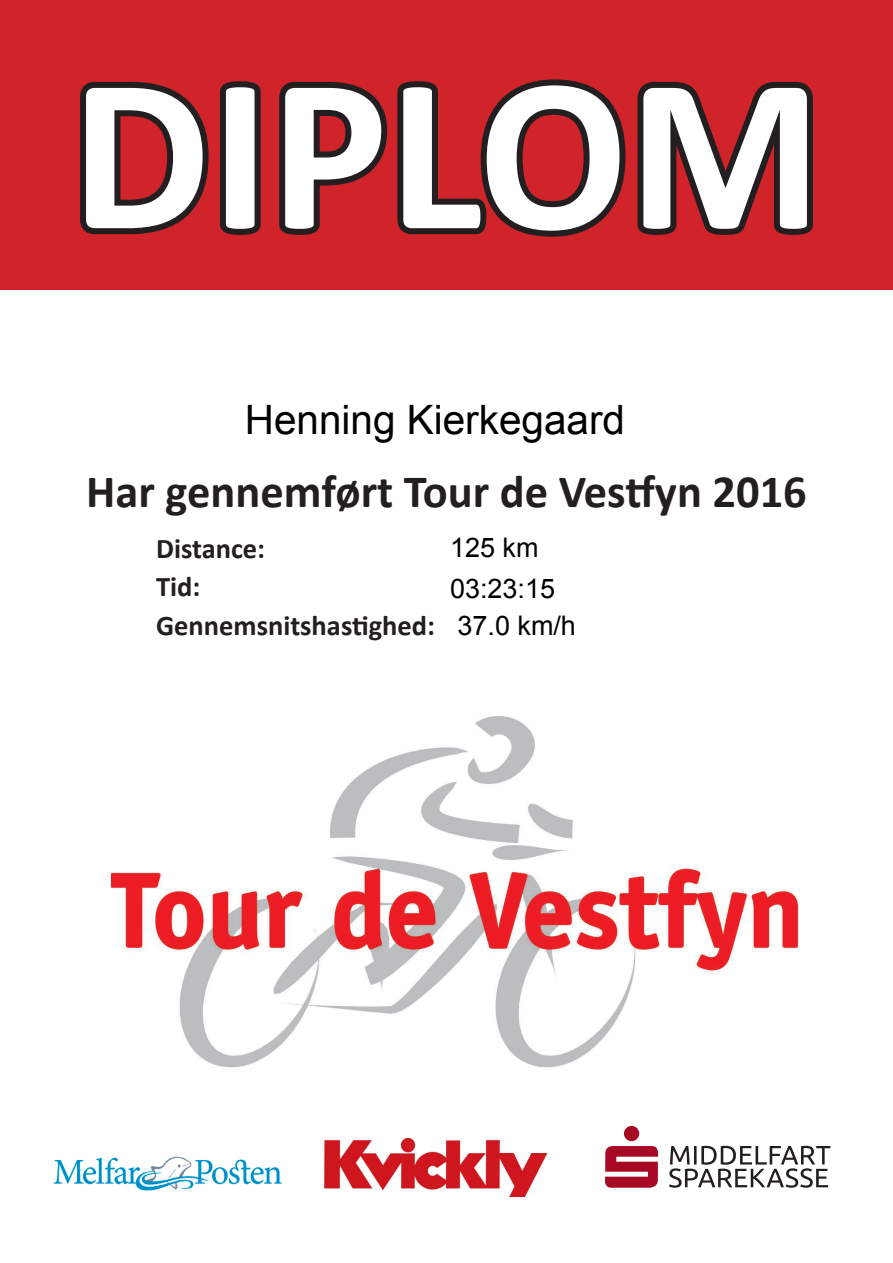
<style>
.page{position:relative;width:893px;height:1263px;background:#fff}
.page>*{position:absolute;margin:0;border:0;box-sizing:border-box;transform-origin:0 0}
.t1{font:700 222px "Calibri";color:#fff}
.t2{font:700 46.5px "Calibri";color:#231f20}
.t3{font:40.5px "Arial";color:#000}
.t4{font:700 28.5px/38.4px "Calibri";color:#231f20}
.t5{font:27px/37.5px "Arial";color:#000}
</style>
<div class="page">
<div style="left:0;top:0;width:893px;height:290px;background:#d1232a"></div>
<svg style="left:80px;top:79px;width:733px;height:158px"></svg>
<img style="left:112px;top:716px;width:687px;height:352px">
<svg style="left:669px;top:1146px;width:161px;height:42px"></svg>
<svg style="left:605px;top:1146px;width:53px;height:42px"></svg>
<div style="left:624px;top:1126px;width:15px;height:15px;background:#a70824;border-radius:50%"></div>
<img style="left:324px;top:1138px;width:224px;height:58px">
<img style="left:53px;top:1156px;width:229px;height:35px">
<h1 class="t1" style="left:71px;top:-2px;width:753px">DIPLOM</h1>
<h3 class="t3" style="left:245px;top:398px;width:382px">Henning Kierkegaard</h3>
<h2 class="t2" style="left:86px;top:459px;width:722px">Har gennemført Tour de Vestfyn 2016</h2>
<p class="t4" style="left:156px;top:528px;width:280px">Distance:<br>Tid:<br>Gennemsnitshastighed:</p>
<p class="t5" style="left:450px;top:529px;width:90px">125 km</p>
<p class="t5" style="left:450px;top:569px;width:127px">03:23:15<br>37.0 km/h</p>
</div>
